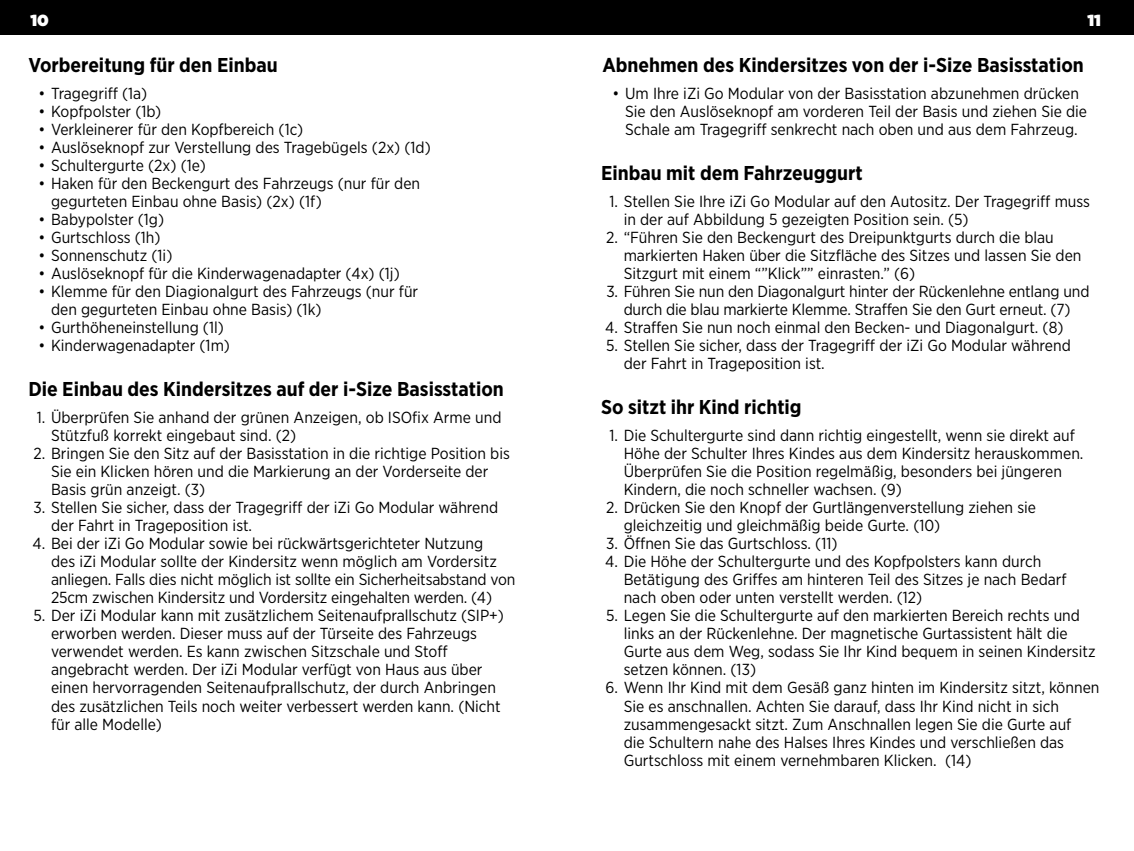
<style>
.page{position:relative;width:1134px;height:851px;background:#fff}
.page>*{position:absolute;margin:0;border:0;box-sizing:border-box;transform-origin:0 0}
.t1{font:700 20px "Gotham Narrow";color:#000}
.t2{font:16px/18px "Gotham Narrow";color:#000}
.t3{font:16px "Gotham Ultra";color:#fff}
</style>
<div class="page">
<div style="left:0;top:0;width:1134px;height:34px;background:#000"></div>
<p class="t3" style="left:30px;top:11px;width:20px">10</p>
<p class="t3" style="left:1087px;top:11px;width:15px">11</p>
<p class="t1" style="left:28px;top:52px;width:251px">Vorbereitung für den Einbau</p>
<p class="t2" style="left:38px;top:84px;width:110px">• Tragegriff (1a)</p>
<p class="t2" style="left:38px;top:102px;width:124px">• Kopfpolster (1b)</p>
<p class="t2" style="left:38px;top:120px;width:266px">• Verkleinerer für den Kopfbereich (1c)</p>
<p class="t2" style="left:38px;top:138px;width:394px">• Auslöseknopf zur Verstellung des Tragebügels (2x) (1d)</p>
<p class="t2" style="left:38px;top:156px;width:169px">• Schultergurte (2x) (1e)</p>
<p class="t2" style="left:51px;top:174px;width:371px;text-indent:-13px">• Haken für den Beckengurt des Fahrzeugs (nur für den gegurteten Einbau ohne Basis) (2x) (1f)</p>
<p class="t2" style="left:38px;top:210px;width:127px">• Babypolster (1g)</p>
<p class="t2" style="left:38px;top:228px;width:124px">• Gurtschloss (1h)</p>
<p class="t2" style="left:38px;top:246px;width:135px">• Sonnenschutz (1i)</p>
<p class="t2" style="left:38px;top:264px;width:363px">• Auslöseknopf für die Kinderwagenadapter (4x) (1j)</p>
<p class="t2" style="left:51px;top:282px;width:369px;text-indent:-13px">• Klemme für den Diagionalgurt des Fahrzeugs (nur für den gegurteten Einbau ohne Basis) (1k)</p>
<p class="t2" style="left:38px;top:318px;width:187px">• Gurthöheneinstellung (1l)</p>
<p class="t2" style="left:38px;top:336px;width:193px">• Kinderwagenadapter (1m)</p>
<p class="t1" style="left:28px;top:376px;width:477px">Die Einbau des Kindersitzes auf der i-Size Basisstation</p>
<p class="t2" style="left:51px;top:408px;width:452px;text-indent:-14px">1. Überprüfen Sie anhand der grünen Anzeigen, ob ISOfix Arme und<br>Stützfuß korrekt eingebaut sind. (2)</p>
<p class="t2" style="left:51px;top:444px;width:460px;text-indent:-18px">2. Bringen Sie den Sitz auf der Basisstation in die richtige Position bis<br>Sie ein Klicken hören und die Markierung an der Vorderseite der<br>Basis grün anzeigt. (3)</p>
<p class="t2" style="left:51px;top:498px;width:449px;text-indent:-18px">3. Stellen Sie sicher, dass der Tragegriff der iZi Go Modular während der Fahrt in Trageposition ist.</p>
<p class="t2" style="left:51px;top:534px;width:466px;text-indent:-18px">4. Bei der iZi Go Modular sowie bei rückwärtsgerichteter Nutzung<br>des iZi Modular sollte der Kindersitz wenn möglich am Vordersitz anliegen. Falls dies nicht möglich ist sollte ein Sicherheitsabstand von 25cm zwischen Kindersitz und Vordersitz eingehalten werden. (4)</p>
<p class="t2" style="left:51px;top:606px;width:454px;text-indent:-18px">5. Der iZi Modular kann mit zusätzlichem Seitenaufprallschutz (SIP+) erworben werden. Dieser muss auf der Türseite des Fahrzeugs verwendet werden. Es kann zwischen Sitzschale und Stoff angebracht werden. Der iZi Modular verfügt von Haus aus über einen hervorragenden Seitenaufprallschutz, der durch Anbringen des zusätzlichen Teils noch weiter verbessert werden kann. (Nicht für alle Modelle)</p>
<p class="t1" style="left:602px;top:52px;width:483px">Abnehmen des Kindersitzes von der i-Size Basisstation</p>
<p class="t2" style="left:625px;top:84px;width:464px;text-indent:-13px">• Um Ihre iZi Go Modular von der Basisstation abzunehmen drücken<br>Sie den Auslöseknopf am vorderen Teil der Basis und ziehen Sie die<br>Schale am Tragegriff senkrecht nach oben und aus dem Fahrzeug.</p>
<p class="t1" style="left:601px;top:160px;width:263px">Einbau mit dem Fahrzeuggurt</p>
<p class="t2" style="left:624px;top:192px;width:468px;text-indent:-14px">1. Stellen Sie Ihre iZi Go Modular auf den Autositz. Der Tragegriff muss in der auf Abbildung 5 gezeigten Position sein. (5)</p>
<p class="t2" style="left:624px;top:228px;width:459px;text-indent:-18px">2. “Führen Sie den Beckengurt des Dreipunktgurts durch die blau markierten Haken über die Sitzfläche des Sitzes und lassen Sie den<br>Sitzgurt mit einem “”Klick”” einrasten.” (6)</p>
<p class="t2" style="left:606px;top:282px;width:484px;text-align:center">3. Führen Sie nun den Diagonalgurt hinter der Rückenlehne entlang und durch die blau markierte Klemme. Straffen Sie den Gurt erneut. (7)</p>
<p class="t2" style="left:605px;top:318px;width:460px">4. Straffen Sie nun noch einmal den Becken- und Diagonalgurt. (8)</p>
<p class="t2" style="left:624px;top:336px;width:449px;text-indent:-18px">5. Stellen Sie sicher, dass der Tragegriff der iZi Go Modular während der Fahrt in Trageposition ist.</p>
<p class="t1" style="left:601px;top:394px;width:202px">So sitzt ihr Kind richtig</p>
<p class="t2" style="left:624px;top:426px;width:461px;text-indent:-14px">1. Die Schultergurte sind dann richtig eingestellt, wenn sie direkt auf Höhe der Schulter Ihres Kindes aus dem Kindersitz herauskommen.<br>Überprüfen Sie die Position regelmäßig, besonders bei jüngeren Kindern, die noch schneller wachsen. (9)</p>
<p class="t2" style="left:624px;top:498px;width:414px;text-indent:-18px">2. Drücken Sie den Knopf der Gurtlängenverstellung ziehen sie gleichzeitig und gleichmäßig beide Gurte. (10)</p>
<p class="t2" style="left:606px;top:534px;width:233px">3. Öffnen Sie das Gurtschloss. (11)</p>
<p class="t2" style="left:624px;top:552px;width:444px;text-indent:-18px">4. Die Höhe der Schultergurte und des Kopfpolsters kann durch<br>Betätigung des Griffes am hinteren Teil des Sitzes je nach Bedarf nach oben oder unten verstellt werden. (12)</p>
<p class="t2" style="left:624px;top:606px;width:473px;text-indent:-18px">5. Legen Sie die Schultergurte auf den markierten Bereich rechts und links an der Rückenlehne. Der magnetische Gurtassistent hält die Gurte aus dem Weg, sodass Sie Ihr Kind bequem in seinen Kindersitz setzen können. (13)</p>
<p class="t2" style="left:624px;top:678px;width:477px;text-indent:-18px">6. Wenn Ihr Kind mit dem Gesäß ganz hinten im Kindersitz sitzt, können Sie es anschnallen. Achten Sie darauf, dass Ihr Kind nicht in sich zusammengesackt sitzt. Zum Anschnallen legen Sie die Gurte auf<br>die Schultern nahe des Halses Ihres Kindes und verschließen das Gurtschloss mit einem vernehmbaren Klicken. (14)</p>
</div>
